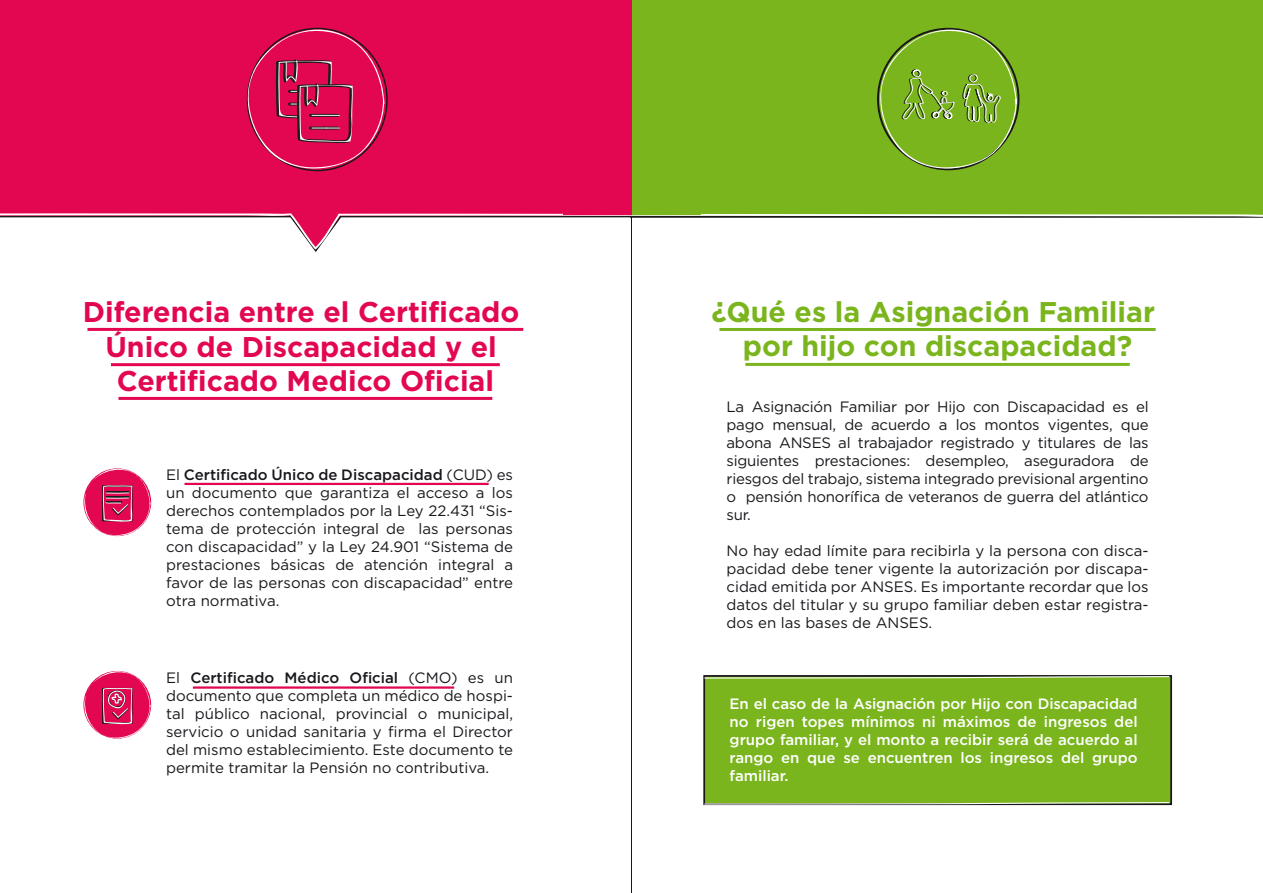
<style>
.page{position:relative;width:1263px;height:893px;background:#fff}
.page>*{position:absolute;margin:0;border:0;box-sizing:border-box;transform-origin:0 0}
.t1{font:700 28.5px/34.2px "Gotham";color:#e20750;text-align:center}
.t2{font:700 28.5px/34.2px "Gotham";color:#7ab51d;text-align:center}
.t3{font:15px/18px "Gotham";color:#1a171c;text-align:justify}
.t4{font:500 15px/18px "Gotham";color:#fff;text-align:justify}
.s1{font-weight:500}
</style>
<div class="page">
<div style="left:703px;top:675px;width:470px;height:131px;background:#7ab51d"></div>
<div style="left:701px;top:0;width:562px;height:213px;background:#7ab51d"></div>
<div style="left:0;top:0;width:632px;height:253px;background:#e20750"></div>
<svg style="left:0;top:213px;width:1263px;height:37px"></svg>
<hr style="left:87px;top:328px;width:436px;height:3px;background:#e20750">
<hr style="left:111px;top:363px;width:389px;height:3px;background:#e20750">
<hr style="left:118px;top:397px;width:374px;height:3px;background:#e20750">
<hr style="left:719px;top:328px;width:437px;height:3px;background:#7ab51d">
<hr style="left:745px;top:363px;width:385px;height:3px;background:#7ab51d">
<svg style="left:873px;top:21px;width:144px;height:153px;background:#7bb027"></svg>
<svg style="left:83px;top:468px;width:67px;height:69px"></svg>
<svg style="left:83px;top:670px;width:67px;height:69px"></svg>
<hr style="left:184px;top:483px;width:305px;height:2px;background:#e20750">
<hr style="left:193px;top:686px;width:261px;height:3px;background:#e20750">
<div style="left:562px;top:0;width:69px;height:214px;background:#e20750"></div>
<div style="left:632px;top:0;width:69px;height:214px;background:#7ab51d"></div>
<svg style="left:241px;top:21px;width:144px;height:153px;background:#d41353"></svg>
<h1 class="t1" style="left:83px;top:295px;width:438px">Diferencia entre el Certificado<br>Único de Discapacidad y el<br>Certificado Medico Oficial</h1>
<p class="t3" style="left:166px;top:465px;width:348px">El <span class="s1">Certificado Único de Discapacidad</span> (CUD) es un documento que garantiza el acceso a los derechos contemplados por la Ley 22.431 “Sis&shy;tema de protección integral de las personas con discapacidad” y la Ley 24.901 “Sistema de prestaciones básicas de atención integral a favor de las personas con discapacidad” entre otra normativa.</p>
<p class="t3" style="left:166px;top:668px;width:348px">El <span class="s1">Certificado Médico Oficial</span> (CMO) es un documento que completa un médico de hospi&shy;tal público nacional, provincial o municipal, servicio o unidad sanitaria y firma el Director del mismo establecimiento. Este documento te permite tramitar la Pensión no contributiva.</p>
<h1 class="t2" style="left:712px;top:295px;width:445px">¿Qué es la Asignación Familiar por hijo con discapacidad?</h1>
<p class="t3" style="left:726px;top:398px;width:424px">La Asignación Familiar por Hijo con Discapacidad es el pago mensual, de acuerdo a los montos vigentes, que abona ANSES al trabajador registrado y titulares de las siguientes prestaciones: desempleo, aseguradora de riesgos del trabajo, sistema integrado previsional argentino o pensión honorífica de veteranos de guerra del atlántico sur.</p>
<p class="t3" style="left:726px;top:542px;width:424px">No hay edad límite para recibirla y la persona con disca&shy;pacidad debe tener vigente la autorización por discapa&shy;cidad emitida por ANSES. Es importante recordar que los datos del titular y su grupo familiar deben estar registra&shy;dos en las bases de ANSES.</p>
<p class="t4" style="left:730px;top:695px;width:410px">En el caso de la Asignación por Hijo con Discapacidad no rigen topes mínimos ni máximos de ingresos del grupo familiar, y el monto a recibir será de acuerdo al rango en que se encuentren los ingresos del grupo familiar.</p>
</div>
